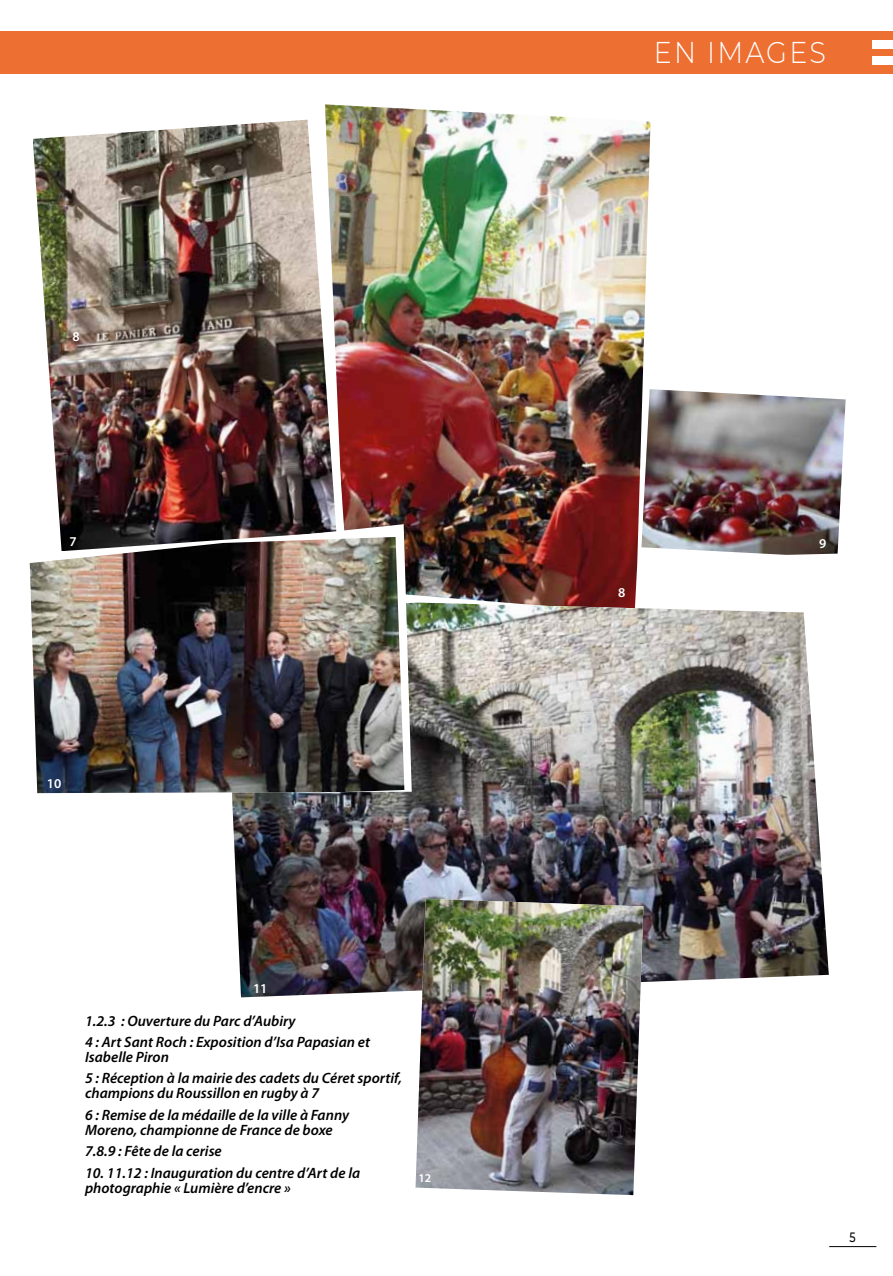
<style>
.page{position:relative;width:893px;height:1276px;background:#fff}
.page>*{position:absolute;margin:0;border:0;box-sizing:border-box;transform-origin:0 0}
.t1{font:300 30px "Montserrat";letter-spacing:.08em;color:#fff;scale:.9 1}
.t2{font:italic 600 15px/21.3px "Myriad Pro";color:#000}
.t3{font:600 13.5px "Myriad Pro";color:#fff}
.t4{font:500 13.5px "Montserrat";color:#000;scale:.8 1}
.t5{font:600 11.85px "Myriad Pro";color:#fff}
</style>
<div class="page">
<img style="left:325px;top:104px;width:326px;height:493px">
<img style="left:305px;top:119px;width:39px;height:405px">
<img style="left:33px;top:120px;width:303px;height:404px">
<img style="left:232px;top:602px;width:597px;height:395px">
<img style="left:415px;top:899px;width:228px;height:296px">
<div style="left:0;top:31px;width:893px;height:42px;background:#ed6f32"></div>
<div style="left:873px;top:40px;width:20px;height:9px;background:#fff"></div>
<div style="left:873px;top:56px;width:20px;height:9px;background:#fff"></div>
<hr style="left:829px;top:1246px;width:47px;height:1px;background:#000">
<img style="left:59px;top:524px;width:353px;height:269px">
<img style="left:30px;top:537px;width:374px;height:256px">
<img style="left:641px;top:389px;width:205px;height:166px">
<p class="t3" style="left:72px;top:328px;width:9px">8</p>
<p class="t3" style="left:69px;top:533px;width:9px">7</p>
<p class="t3" style="left:47px;top:775px;width:16px">10</p>
<p class="t3" style="left:253px;top:979px;width:16px">11</p>
<p class="t2" style="left:85px;top:1009px;width:286px">1.2.3 : Ouverture du Parc d’Aubiry<br>4 : Art Sant Roch : Exposition d’Isa Papasian et</p>
<p class="t2" style="left:85px;top:1046px;width:318px">Isabelle Piron<br>5 : Réception à la mairie des cadets du Céret sportif,</p>
<p class="t2" style="left:85px;top:1082px;width:266px">champions du Roussillon en rugby à 7<br>6 : Remise de la médaille de la ville à Fanny</p>
<p class="t2" style="left:85px;top:1118px;width:249px">Moreno, championne de France de boxe<br>7.8.9 : Fête de la cerise</p>
<p class="t2" style="left:85px;top:1164px;width:277px;line-height:15px">10. 11.12 : Inauguration du centre d’Art de la photographie « Lumière d’encre »</p>
<p class="t5" style="left:418px;top:1170px;width:14px">12</p>
<h1 class="t1" style="left:654px;top:32px;width:193px">EN IMAGES</h1>
<p class="t3" style="left:618px;top:584px;width:9px">8</p>
<p class="t3" style="left:819px;top:535px;width:9px">9</p>
<p class="t4" style="left:850px;top:1227px;width:9px">5</p>
</div>
